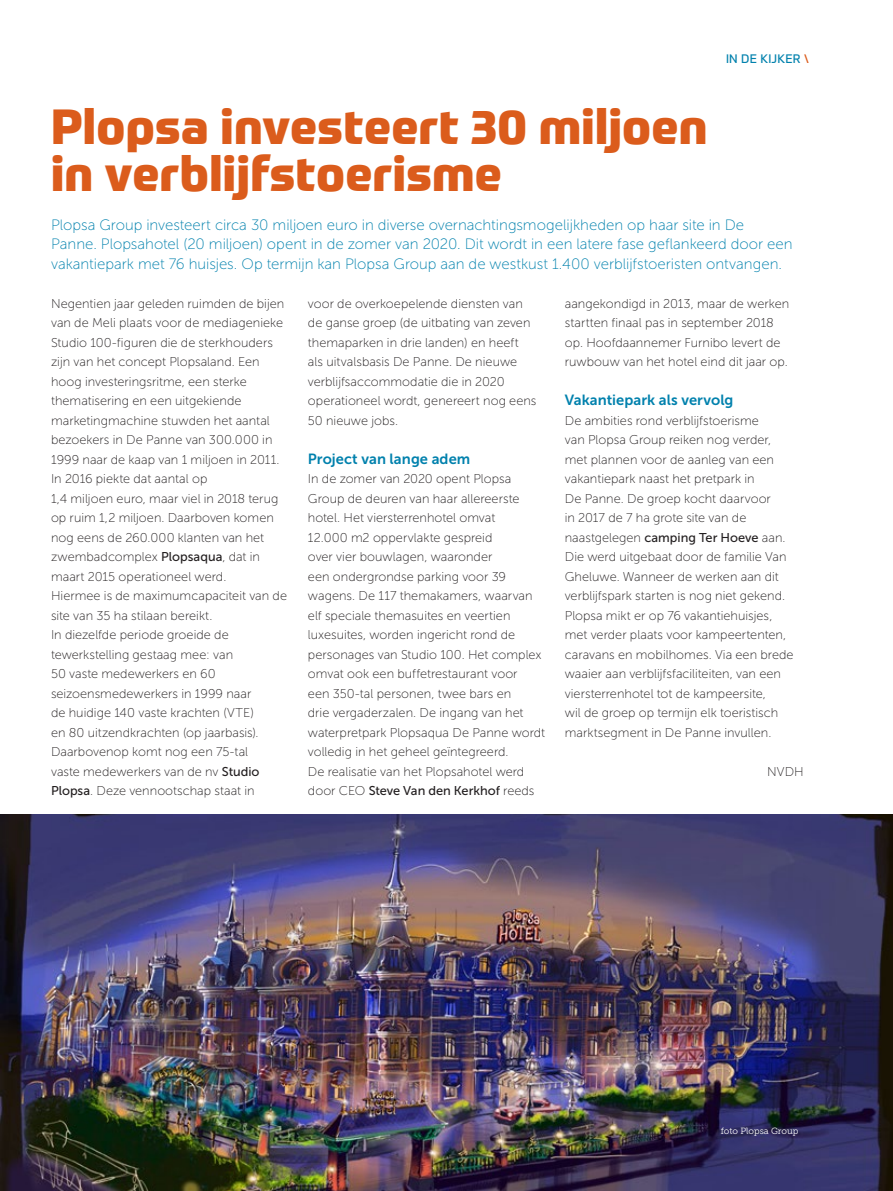
<style>
.page{position:relative;width:893px;height:1191px;background:#fff}
.page>*{position:absolute;margin:0;border:0;box-sizing:border-box;transform-origin:0 0}
._1__Grote_titel{font:800 48px/46.5px "Prometo";letter-spacing:.01em;color:#db5c1c}
._3__Intro{font:15px/19.5px "Museo Sans 100";color:#0081ad}
._6__Titel_in_body{font:14.7px "Museo Sans 700";letter-spacing:.005em;color:#0081ad}
._5__Body{font:12.75px/19.5px "Museo Sans 100";color:#231f20}
.aanduiding{font:12px "Prometo";letter-spacing:.02em;color:#0081ad}
._8__Foto_beschrijvin{font:9px "Museo Slab 300";color:#fff}
.s1{color:#db5c1c}
.s2{font-family:"Museo Sans 500"}
</style>
<div class="page">
<img style="left:0;top:814px;width:893px;height:377px">
<p class="aanduiding" style="left:726px;top:52px;width:84px">IN DE KIJKER <span class="s1">\</span></p>
<p class="_1__Grote_titel" style="left:51px;top:103px;width:658px">Plopsa investeert 30 miljoen in verblijfstoerisme</p>
<p class="_3__Intro" style="left:51px;top:215px;width:743px">Plopsa Group investeert circa 30 miljoen euro in diverse overnachtingsmogelijkheden op haar site in De<br>Panne. Plopsahotel (20 miljoen) opent in de zomer van 2020. Dit wordt in een latere fase geflankeerd door een vakantiepark met 76 huisjes. Op termijn kan Plopsa Group aan de westkust 1.400 verblijfstoeristen ontvangen.</p>
<p class="_5__Body" style="left:51px;top:294px;width:235px">Negentien jaar geleden ruimden de bijen van de Meli plaats voor de mediagenieke Studio 100-figuren die de sterkhouders zijn van het concept Plopsaland. Een hoog investeringsritme, een sterke thematisering en een uitgekiende marketingmachine stuwden het aantal bezoekers in De Panne van 300.000 in 1999 naar de kaap van 1 miljoen in 2011.<br>In 2016 piekte dat aantal op<br>1,4 miljoen euro, maar viel in 2018 terug op ruim 1,2 miljoen. Daarboven komen nog eens de 260.000 klanten van het zwembadcomplex <span class="s2">Plopsaqua</span>, dat in maart 2015 operationeel werd.</p>
<p class="_5__Body" style="left:51px;top:586px;width:238px">Hiermee is de maximumcapaciteit van de site van 35 ha stilaan bereikt.</p>
<p class="_5__Body" style="left:51px;top:625px;width:210px">In diezelfde periode groeide de tewerkstelling gestaag mee: van<br>50 vaste medewerkers en 60 seizoensmedewerkers in 1999 naar de huidige 140 vaste krachten (VTE) en 80 uitzendkrachten (op jaarbasis).<br>Daarbovenop komt nog een 75-tal vaste medewerkers van de nv <span class="s2">Studio Plopsa</span>. Deze vennootschap staat in</p>
<p class="_5__Body" style="left:565px;top:294px;width:226px">aangekondigd in 2013, maar de werken startten finaal pas in september 2018 op. Hoofdaannemer Furnibo levert de ruwbouw van het hotel eind dit jaar op.</p>
<p class="_6__Titel_in_body" style="left:565px;top:392px;width:170px">Vakantiepark als vervolg</p>
<p class="_5__Body" style="left:565px;top:411px;width:230px">De ambities rond verblijfstoerisme<br>van Plopsa Group reiken nog verder, met plannen voor de aanleg van een vakantiepark naast het pretpark in<br>De Panne. De groep kocht daarvoor<br>in 2017 de 7 ha grote site van de naastgelegen <span class="s2">camping Ter Hoeve</span> aan.<br>Die werd uitgebaat door de familie Van Gheluwe. Wanneer de werken aan dit verblijfspark starten is nog niet gekend.<br>Plopsa mikt er op 76 vakantiehuisjes, met verder plaats voor kampeertenten, caravans en mobilhomes. Via een brede waaier aan verblijfsfaciliteiten, van een viersterrenhotel tot de kampeersite,<br>wil de groep op termijn elk toeristisch marktsegment in De Panne invullen.</p>
<p class="_5__Body" style="left:767px;top:762px;width:38px">NVDH</p>
<p class="_5__Body" style="left:308px;top:294px;width:230px">voor de overkoepelende diensten van de ganse groep (de uitbating van zeven themaparken in drie landen) en heeft als uitvalsbasis De Panne. De nieuwe verblijfsaccommodatie die in 2020 operationeel wordt, genereert nog eens 50 nieuwe jobs.</p>
<p class="_6__Titel_in_body" style="left:308px;top:450px;width:164px">Project van lange adem</p>
<p class="_5__Body" style="left:308px;top:469px;width:239px">In de zomer van 2020 opent Plopsa Group de deuren van haar allereerste hotel. Het viersterrenhotel omvat<br>12.000 m2 oppervlakte gespreid<br>over vier bouwlagen, waaronder<br>een ondergrondse parking voor 39 wagens. De 117 themakamers, waarvan elf speciale themasuites en veertien luxesuites, worden ingericht rond de personages van Studio 100. Het complex omvat ook een buffetrestaurant voor<br>een 350-tal personen, twee bars en<br>drie vergaderzalen. De ingang van het waterpretpark Plopsaqua De Panne wordt volledig in het geheel geïntegreerd.<br>De realisatie van het Plopsahotel werd door CEO <span class="s2">Steve Van den Kerkhof</span> reeds</p>
<p class="_8__Foto_beschrijvin" style="left:721px;top:1126px;width:79px">foto Plopsa Group</p>
</div>
